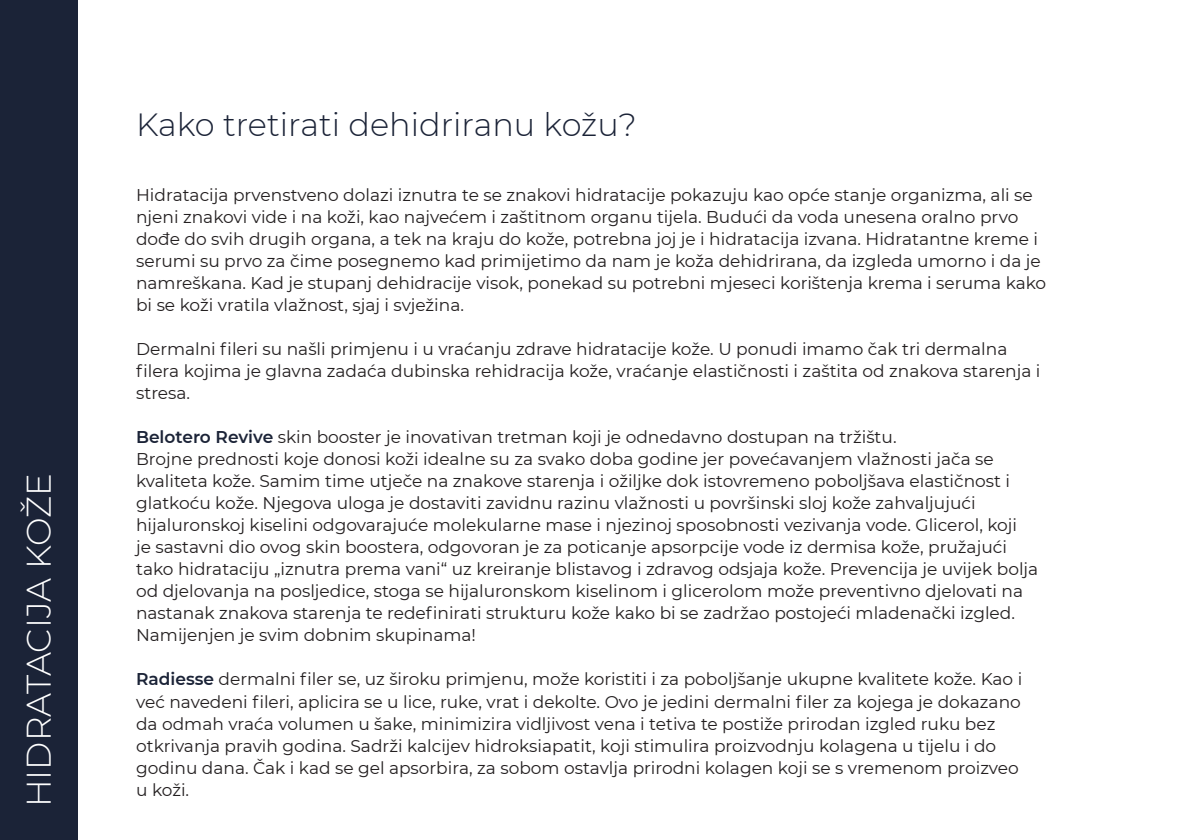
<style>
.page{position:relative;width:1191px;height:840px;background:#fff}
.page>*{position:absolute;margin:0;border:0;box-sizing:border-box;transform-origin:0 0}
.t1{font:300 34px "Montserrat";color:#fff}
.t2{font:300 32px "Montserrat";color:#1b2337}
.t3{font:17px/22px "Montserrat";color:#231f20}
.s1{font-weight:600;color:#1b2337}
</style>
<div class="page">
<div style="left:0;top:0;width:77px;height:839px;background:#1b2337"></div>
<h1 class="t1" style="left:16px;top:806px;width:335px;rotate:-90deg">HIDRATACIJA KOŽE</h1>
<h2 class="t2" style="left:136px;top:103px;width:502px">Kako tretirati dehidriranu kožu?</h2>
<p class="t3" style="left:136px;top:183px;width:911px">Hidratacija prvenstveno dolazi iznutra te se znakovi hidratacije pokazuju kao opće stanje organizma, ali se njeni znakovi vide i na koži, kao najvećem i zaštitnom organu tijela. Budući da voda unesena oralno prvo dođe do svih drugih organa, a tek na kraju do kože, potrebna joj je i hidratacija izvana. Hidratantne kreme i serumi su prvo za čime posegnemo kad primijetimo da nam je koža dehidrirana, da izgleda umorno i da je namreškana. Kad je stupanj dehidracije visok, ponekad su potrebni mjeseci korištenja krema i seruma kako bi se koži vratila vlažnost, sjaj i svježina.</p>
<p class="t3" style="left:136px;top:337px;width:906px">Dermalni fileri su našli primjenu i u vraćanju zdrave hidratacije kože. U ponudi imamo čak tri dermalna filera kojima je glavna zadaća dubinska rehidracija kože, vraćanje elastičnosti i zaštita od znakova starenja i stresa.</p>
<p class="t3" style="left:136px;top:425px;width:903px"><span class="s1">Belotero Revive</span> skin booster je inovativan tretman koji je odnedavno dostupan na tržištu.<br>Brojne prednosti koje donosi koži idealne su za svako doba godine jer povećavanjem vlažnosti jača se kvaliteta kože. Samim time utječe na znakove starenja i ožiljke dok istovremeno poboljšava elastičnost i glatkoću kože. Njegova uloga je dostaviti zavidnu razinu vlažnosti u površinski sloj kože zahvaljujući hijaluronskoj kiselini odgovarajuće molekularne mase i njezinoj sposobnosti vezivanja vode. Glicerol, koji<br>je sastavni dio ovog skin boostera, odgovoran je za poticanje apsorpcije vode iz dermisa kože, pružajući tako hidrataciju „iznutra prema vani“ uz kreiranje blistavog i zdravog odsjaja kože. Prevencija je uvijek bolja od djelovanja na posljedice, stoga se hijaluronskom kiselinom i glicerolom može preventivno djelovati na nastanak znakova starenja te redefinirati strukturu kože kako bi se zadržao postojeći mladenački izgled.<br>Namijenjen je svim dobnim skupinama!</p>
<p class="t3" style="left:136px;top:667px;width:887px"><span class="s1">Radiesse</span> dermalni filer se, uz široku primjenu, može koristiti i za poboljšanje ukupne kvalitete kože. Kao i već navedeni fileri, aplicira se u lice, ruke, vrat i dekolte. Ovo je jedini dermalni filer za kojega je dokazano da odmah vraća volumen u šake, minimizira vidljivost vena i tetiva te postiže prirodan izgled ruku bez otkrivanja pravih godina. Sadrži kalcijev hidroksiapatit, koji stimulira proizvodnju kolagena u tijelu i do godinu dana. Čak i kad se gel apsorbira, za sobom ostavlja prirodni kolagen koji se s vremenom proizveo u koži.</p>
</div>
